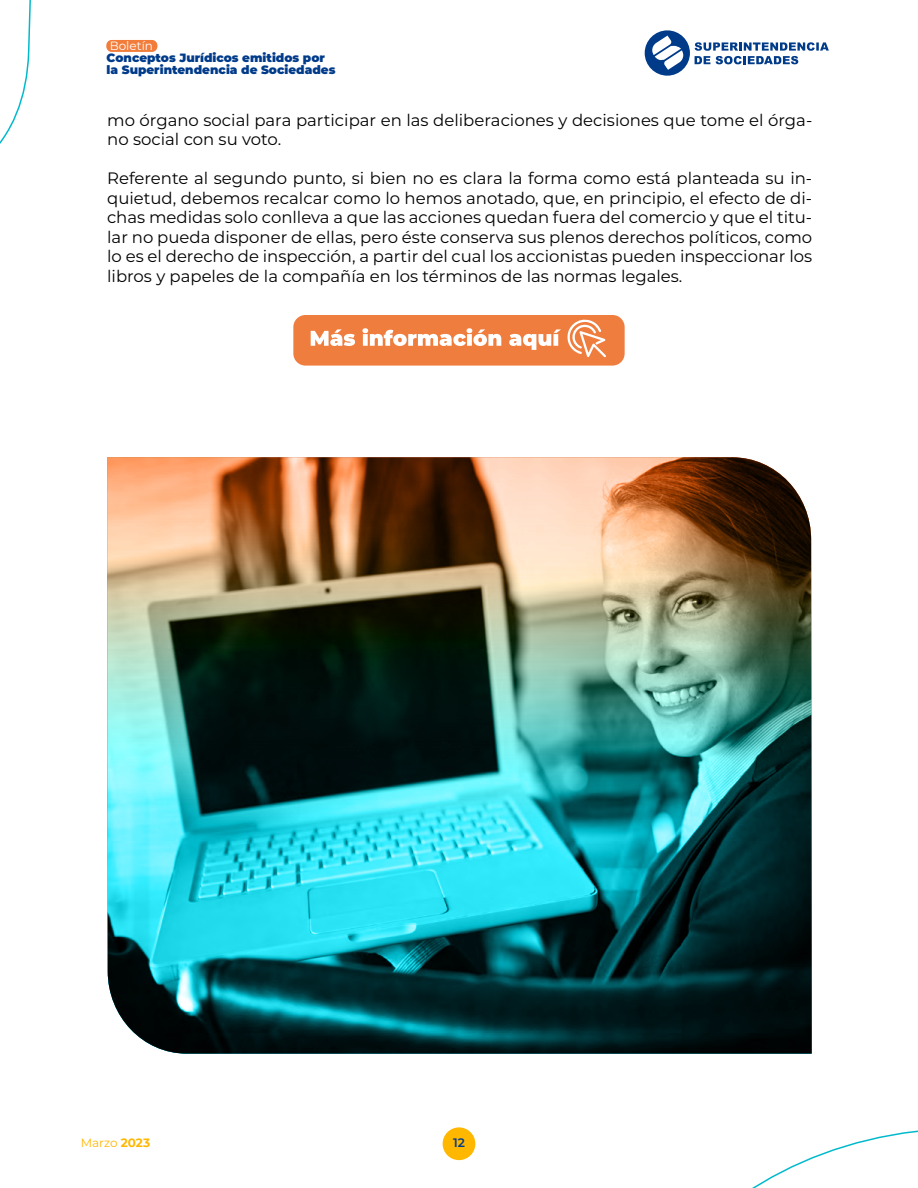
<style>
.page{position:relative;width:918px;height:1188px;background:#fff}
.page>*{position:absolute;margin:0;border:0;box-sizing:border-box;transform-origin:0 0}
.t1{font:16.5px/19.5px "Montserrat";color:#000}
.t2{font:600 12.3px "Montserrat";color:#003b8a}
.t3{font:900 12px/12px "Montserrat";color:#003b8a}
.t4{font:12px "Montserrat";color:#ffb700}
.t5{font:12px "Montserrat";color:#fff}
.s1{font-weight:700}
</style>
<div class="page">
<div style="left:106px;top:40px;width:51px;height:12px;background:#f27d3b;border-radius:5px"></div>
<svg style="left:752px;top:1130px;width:166px;height:58px"></svg>
<div style="left:443px;top:1127px;width:32px;height:33px;background:#ffb700;border-radius:50%"></div>
<svg style="left:0;top:0;width:31px;height:144px"></svg>
<svg style="left:645px;top:30px;width:184px;height:46px"></svg>
<div style="left:293px;top:315px;width:332px;height:51px;background:#ef7d3e;border-radius:12px"></div>
<svg style="left:311px;top:329px;width:44px;height:17px"></svg>
<svg style="left:362px;top:328px;width:139px;height:18px"></svg>
<svg style="left:509px;top:329px;width:52px;height:21px"></svg>
<svg style="left:567px;top:319px;width:39px;height:38px"></svg>
<img style="left:107px;top:457px;width:705px;height:597px">
<p class="t5" style="left:110px;top:37px;width:45px">Boletín</p>
<p class="t3" style="left:107px;top:51px;width:230px">Conceptos Jurídicos emitidos por la Superintendencia de Sociedades</p>
<p class="t1" style="left:107px;top:110px;width:707px">mo órgano social para participar en las deliberaciones y decisiones que tome el órga&shy;no social con su voto.</p>
<p class="t1" style="left:107px;top:168px;width:707px;text-align:justify">Referente al segundo punto, si bien no es clara la forma como está planteada su in&shy;quietud, debemos recalcar como lo hemos anotado, que, en principio, el efecto de di&shy;chas medidas solo conlleva a que las acciones quedan fuera del comercio y que el titu&shy;lar no pueda disponer de ellas, pero éste conserva sus plenos derechos políticos, como lo es el derecho de inspección, a partir del cual los accionistas pueden inspeccionar los libros y papeles de la compañía en los términos de las normas legales.</p>
<p class="t4" style="left:81px;top:1135px;width:71px">Marzo <span class="s1">2023</span></p>
<p class="t2" style="left:453px;top:1134px;width:13px">12</p>
</div>
